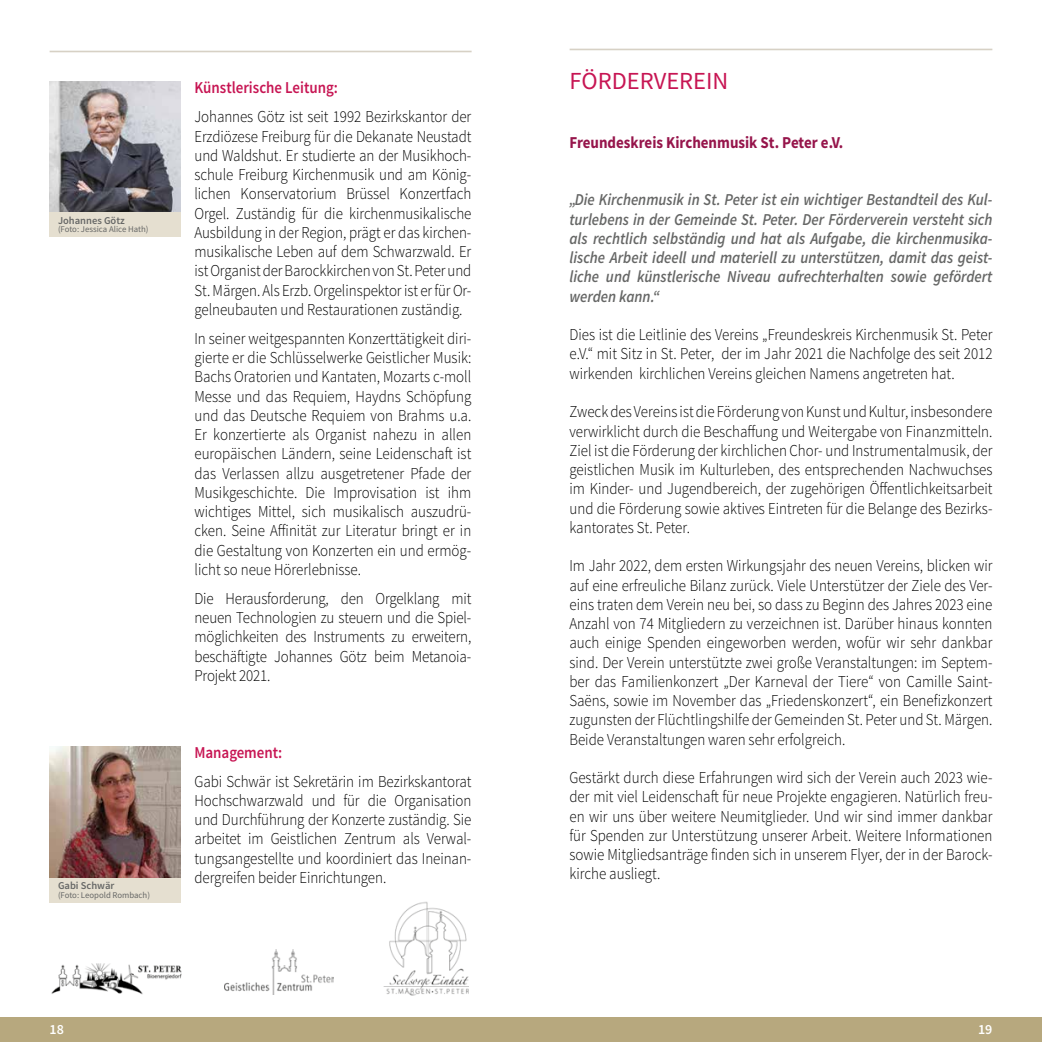
<style>
.page{position:relative;width:1042px;height:1042px;background:#fff}
.page>*{position:absolute;margin:0;border:0;box-sizing:border-box;transform-origin:0 0}
.t1{font:24.5px "Source Sans Pro";color:#c71553}
.t2{font:300 16.62px/19.2px "Source Sans Pro";color:#000;text-align:justify;scale:.9 1}
.t3{font:italic 600 16.62px/19.2px "Source Sans Pro";color:#666766;text-align:justify;scale:.9 1}
.t4{font:700 16.62px "Source Sans Pro";color:#96154b;scale:.9 1}
.t5{font:600 16.62px "Source Sans Pro";color:#c71553;scale:.9 1}
.t6{font:600 14px "Source Sans Pro";color:#fff}
.t7{font:600 10.5px "Source Sans Pro";color:#666766}
.t8{font:8.75px "Source Sans Pro";color:#666766}
</style>
<div class="page">
<div style="left:0;top:1017px;width:1042px;height:25px;background:#b7a87e"></div>
<img style="left:383px;top:901px;width:86px;height:94px">
<img style="left:224px;top:950px;width:110px;height:44px">
<img style="left:51px;top:963px;width:131px;height:32px">
<hr style="left:569px;top:49px;width:423px;height:1px;background:#d7d1c5">
<hr style="left:50px;top:51px;width:421px;height:1px;background:#d7d1c5">
<img style="left:50px;top:81px;width:131px;height:131px">
<div style="left:50px;top:212px;width:131px;height:25px;background:#e5dfd0"></div>
<img style="left:50px;top:747px;width:131px;height:131px">
<div style="left:50px;top:878px;width:131px;height:25px;background:#e5dfd0"></div>
<p class="t7" style="left:58px;top:213px;width:68px">Johannes Götz</p>
<p class="t8" style="left:58px;top:224px;width:92px">(Foto: Jessica Alice Hath)</p>
<p class="t7" style="left:58px;top:879px;width:58px">Gabi Schwär</p>
<p class="t8" style="left:58px;top:889px;width:94px">(Foto: Leopold Rombach)</p>
<p class="t5" style="left:194px;top:77px;width:161px">Künstlerische Leitung:</p>
<p class="t2" style="left:194px;top:107px;width:309px">Johannes Götz ist seit 1992 Bezirkskantor der Erzdiözese Freiburg für die Dekanate Neustadt und Waldshut. Er studierte an der Musikhoch&shy;schule Freiburg Kirchenmusik und am König&shy;lichen Konservatorium Brüssel Konzertfach Orgel. Zuständig für die kirchenmusikalische Ausbildung in der Region, prägt er das kirchen&shy;musikalische Leben auf dem Schwarzwald. Er ist Organist der Barockkirchen von St. Peter und St. Märgen. Als Erzb. Orgelinspektor ist er für Or&shy;gelneubauten und Restaurationen zuständig.</p>
<p class="t2" style="left:194px;top:329px;width:309px">In seiner weitgespannten Konzerttätigkeit diri&shy;gierte er die Schlüsselwerke Geistlicher Musik:<br>Bachs Oratorien und Kantaten, Mozarts c-moll Messe und das Requiem, Haydns Schöpfung und das Deutsche Requiem von Brahms u.a.<br>Er konzertierte als Organist nahezu in allen europäischen Ländern, seine Leidenschaft ist das Verlassen allzu ausgetretener Pfade der Musikgeschichte. Die Improvisation ist ihm wichtiges Mittel, sich musikalisch auszudrü&shy;cken. Seine Affinität zur Literatur bringt er in die Gestaltung von Konzerten ein und ermög&shy;licht so neue Hörerlebnisse.</p>
<p class="t2" style="left:194px;top:589px;width:309px">Die Herausforderung, den Orgelklang mit neuen Technologien zu steuern und die Spiel&shy;möglichkeiten des Instruments zu erweitern, beschäftigte Johannes Götz beim Metanoia-Projekt 2021.</p>
<p class="t5" style="left:194px;top:742px;width:99px">Management:</p>
<p class="t2" style="left:194px;top:771px;width:309px">Gabi Schwär ist Sekretärin im Bezirkskantorat Hochschwarzwald und für die Organisation und Durchführung der Konzerte zuständig. Sie arbeitet im Geistlichen Zentrum als Verwal&shy;tungsangestellte und koordiniert das Ineinan&shy;dergreifen beider Einrichtungen.</p>
<h1 class="t1" style="left:569px;top:66px;width:160px">FÖRDERVEREIN</h1>
<p class="t4" style="left:569px;top:131px;width:306px">Freundeskreis Kirchenmusik St. Peter e.V.</p>
<p class="t3" style="left:569px;top:190px;width:471px">„Die Kirchenmusik in St. Peter ist ein wichtiger Bestandteil des Kul&shy;turlebens in der Gemeinde St. Peter. Der Förderverein versteht sich als rechtlich selbständig und hat als Aufgabe, die kirchenmusika&shy;lische Arbeit ideell und materiell zu unterstützen, damit das geist&shy;liche und künstlerische Niveau aufrechterhalten sowie gefördert werden kann.“</p>
<p class="t2" style="left:569px;top:325px;width:471px">Dies ist die Leitlinie des Vereins „Freundeskreis Kirchenmusik St. Peter e.V.“ mit Sitz in St. Peter, der im Jahr 2021 die Nachfolge des seit 2012 wirkenden kirchlichen Vereins gleichen Namens angetreten hat.</p>
<p class="t2" style="left:569px;top:402px;width:471px">Zweck des Vereins ist die Förderung von Kunst und Kultur, insbesondere verwirklicht durch die Beschaffung und Weitergabe von Finanzmitteln.<br>Ziel ist die Förderung der kirchlichen Chor- und Instrumentalmusik, der geistlichen Musik im Kulturleben, des entsprechenden Nachwuchses im Kinder- und Jugendbereich, der zugehörigen Öffentlichkeitsarbeit und die Förderung sowie aktives Eintreten für die Belange des Bezirks&shy;kantorates St. Peter.</p>
<p class="t2" style="left:569px;top:556px;width:471px">Im Jahr 2022, dem ersten Wirkungsjahr des neuen Vereins, blicken wir auf eine erfreuliche Bilanz zurück. Viele Unterstützer der Ziele des Ver&shy;eins traten dem Verein neu bei, so dass zu Beginn des Jahres 2023 eine Anzahl von 74 Mitgliedern zu verzeichnen ist. Darüber hinaus konnten auch einige Spenden eingeworben werden, wofür wir sehr dankbar sind. Der Verein unterstützte zwei große Veranstaltungen: im Septem&shy;ber das Familienkonzert „Der Karneval der Tiere“ von Camille Saint-Saëns, sowie im November das „Friedenskonzert“, ein Benefizkonzert zugunsten der Flüchtlingshilfe der Gemeinden St. Peter und St. Märgen.<br>Beide Veranstaltungen waren sehr erfolgreich.</p>
<p class="t2" style="left:569px;top:768px;width:471px">Gestärkt durch diese Erfahrungen wird sich der Verein auch 2023 wie&shy;der mit viel Leidenschaft für neue Projekte engagieren. Natürlich freu&shy;en wir uns über weitere Neumitglieder. Und wir sind immer dankbar für Spenden zur Unterstützung unserer Arbeit. Weitere Informationen sowie Mitgliedsanträge finden sich in unserem Flyer, der in der Barock&shy;kirche ausliegt.</p>
<p class="t6" style="left:50px;top:1020px;width:16px">18</p>
<p class="t6" style="left:978px;top:1020px;width:16px">19</p>
</div>
